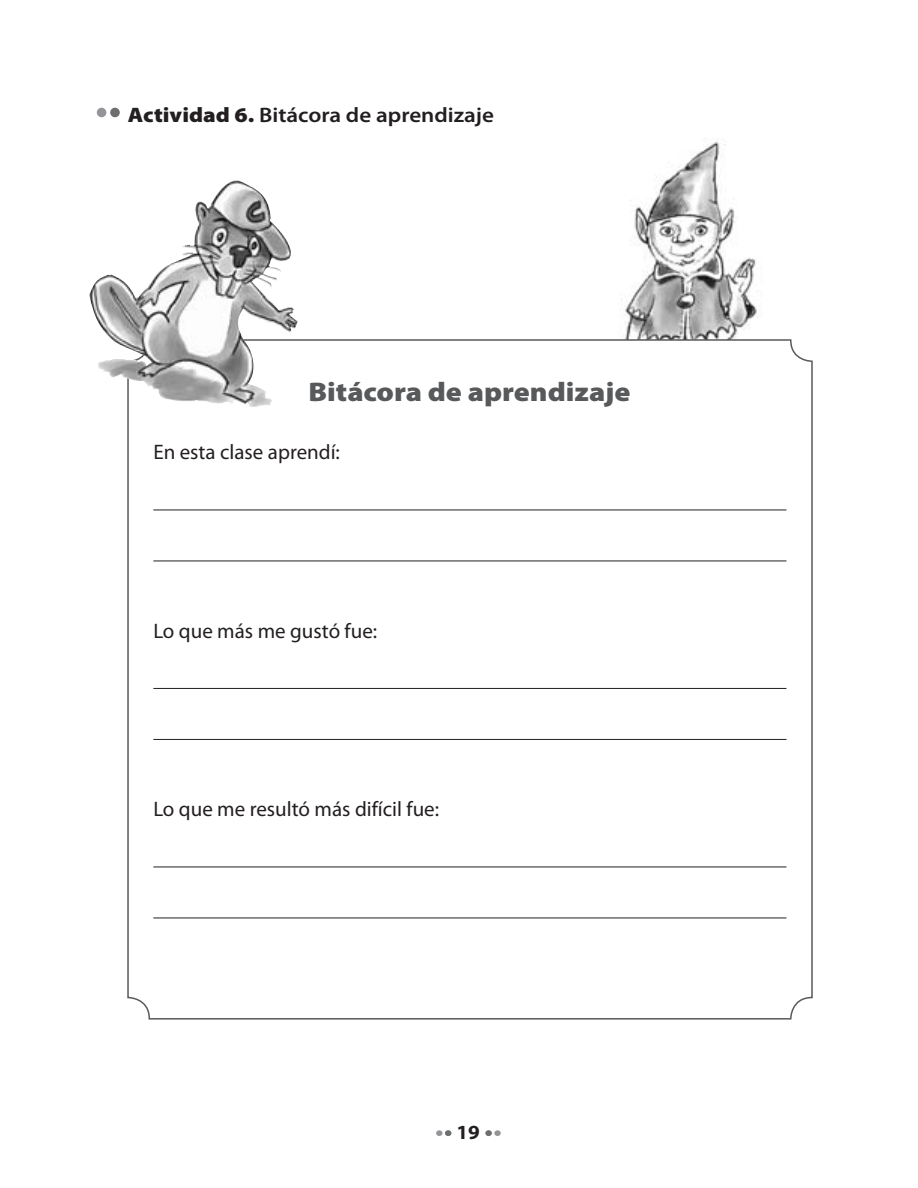
<style>
.page{position:relative;width:918px;height:1188px;background:#fff}
.page>*{position:absolute;margin:0;border:0;box-sizing:border-box;transform-origin:0 0}
.t1{font:900 27px "Myriad Pro";color:#58595b;scale:1.1 1}
.t2{font:21px "Myriad Pro";color:#231f20}
.t3{font:600 21px "Myriad Pro";color:#231f20;scale:1.1 1}
.t4{font:700 20.1px "Myriad Pro";color:#231f20;scale:1.04 1}
.s1{font-weight:900}
</style>
<div class="page">
<div style="left:485px;top:1130px;width:7px;height:6px;border:1px solid #6d6e70;border-radius:50%"></div>
<div style="left:494px;top:1130px;width:7px;height:6px;background:#939598;border-radius:50%"></div>
<svg style="left:436px;top:1130px;width:15px;height:6px"></svg>
<img style="left:621px;top:138px;width:137px;height:201px">
<hr style="left:153px;top:510px;width:633px;height:1px;background:#231f20">
<hr style="left:153px;top:561px;width:633px;height:1px;background:#231f20">
<hr style="left:153px;top:688px;width:633px;height:1px;background:#231f20">
<hr style="left:153px;top:739px;width:633px;height:1px;background:#231f20">
<hr style="left:153px;top:867px;width:633px;height:1px;background:#231f20">
<hr style="left:153px;top:918px;width:633px;height:1px;background:#231f20">
<img style="left:89px;top:181px;width:209px;height:226px">
<div style="left:97px;top:108px;width:9px;height:9px;background:#939598;border-radius:50%"></div>
<div style="left:111px;top:108px;width:8px;height:9px;background:#6d6e70;border-radius:50%"></div>
<div style="left:110px;top:108px;width:10px;height:9px;border:1px solid #6d6e70;border-radius:50%"></div>
<p class="t3" style="left:128px;top:107px;width:334px"><span class="s1">Actividad 6.</span> Bitácora de aprendizaje</p>
<p class="t1" style="left:309px;top:376px;width:294px">Bitácora de aprendizaje</p>
<p class="t2" style="left:153px;top:444px;width:188px">En esta clase aprendí:</p>
<p class="t2" style="left:153px;top:623px;width:225px">Lo que más me gustó fue:</p>
<p class="t2" style="left:153px;top:801px;width:287px">Lo que me resultó más difícil fue:</p>
<p class="t4" style="left:456px;top:1124px;width:24px">19</p>
</div>
